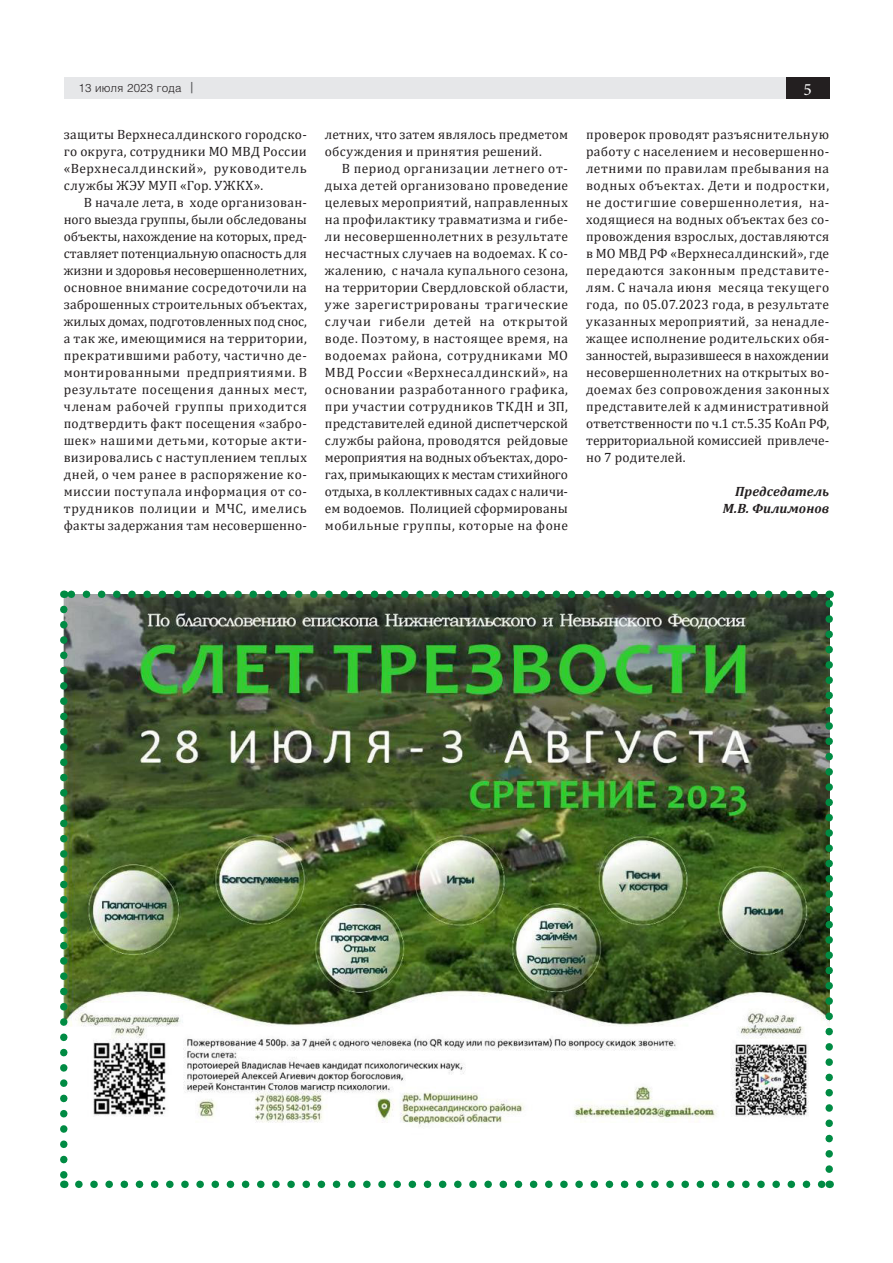
<style>
.page{position:relative;width:893px;height:1263px;background:#fff}
.page>*{position:absolute;margin:0;border:0;box-sizing:border-box;transform-origin:0 0}
.t1{font:17.25px "Minion Pro";color:#fff}
.тело{font:13.5px/17px "Cambria";letter-spacing:.02em;color:#231f20;text-align:justify}
.тело-2{font:italic 700 13.5px/17px "Cambria";letter-spacing:.005em;color:#231f20;text-align:right}
.t2{font:300 11.55px "Helios";letter-spacing:.02em;color:#231f20}
.s1{font-family:"Franklin Gothic";font-weight:400;font-size:13.5px;color:#57585a}
</style>
<div class="page">
<div style="left:64px;top:77px;width:722px;height:22px;background:#e6e7e9"></div>
<div style="left:786px;top:77px;width:43px;height:22px;background:#231f20"></div>
<img style="left:64px;top:594px;width:761px;height:533px">
<svg style="left:79px;top:1180px;width:743px;height:8px"></svg>
<svg style="left:71px;top:590px;width:743px;height:8px"></svg>
<img style="left:60px;top:609px;width:8px;height:579px">
<svg style="left:825px;top:590px;width:8px;height:579px"></svg>
<p class="t2" style="left:79px;top:81px;width:118px">13 июля 2023 года <span class="s1">|</span></p>
<p class="t1" style="left:803px;top:77px;width:10px">5</p>
<p class="тело" style="left:64px;top:126px;width:245px">защиты Верхнесалдинского городско&shy;го округа, сотрудники МО МВД России «Верхнесалдинский», руководитель службы ЖЭУ МУП «Гор. УЖКХ».</p>
<p class="тело" style="left:64px;top:194px;width:245px;text-indent:20px">В начале лета, в ходе организован&shy;ного выезда группы, были обследованы объекты, нахождение на которых, пред&shy;ставляет потенциальную опасность для жизни и здоровья несовершеннолетних, основное внимание сосредоточили на заброшенных строительных объектах, жилых домах, подготовленных под снос, а так же, имеющимися на территории, прекратившими работу, частично де&shy;монтированными предприятиями. В результате посещения данных мест, членам рабочей группы приходится подтвердить факт посещения «забро&shy;шек» нашими детьми, которые акти&shy;визировались с наступлением теплых дней, о чем ранее в распоряжение ко&shy;миссии поступала информация от со&shy;трудников полиции и МЧС, имелись факты задержания там несовершенно-</p>
<p class="тело" style="left:586px;top:126px;width:245px">проверок проводят разъяснительную работу с населением и несовершенно&shy;летними по правилам пребывания на водных объектах. Дети и подростки, не достигшие совершеннолетия, на&shy;ходящиеся на водных объектах без со&shy;провождения взрослых, доставляются в МО МВД РФ «Верхнесалдинский», где передаются законным представите&shy;лям. С начала июня месяца текущего года, по 05.07.2023 года, в результате указанных мероприятий, за ненадле&shy;жащее исполнение родительских обя&shy;занностей, выразившееся в нахождении несовершеннолетних на открытых во&shy;доемах без сопровождения законных представителей к административной ответственности по ч.1 ст.5.35 КоАп РФ, территориальной комиссией привлече&shy;но 7 родителей.</p>
<p class="тело-2" style="left:723px;top:483px;width:108px">Председатель<br>М.В. Филимонов</p>
<p class="тело" style="left:325px;top:126px;width:245px">летних, что затем являлось предметом обсуждения и принятия решений.</p>
<p class="тело" style="left:325px;top:160px;width:245px;text-indent:17px">В период организации летнего от&shy;дыха детей организовано проведение целевых мероприятий, направленных на профилактику травматизма и гибе&shy;ли несовершеннолетних в результате несчастных случаев на водоемах. К со&shy;жалению, с начала купального сезона, на территории Свердловской области, уже зарегистрированы трагические случаи гибели детей на открытой воде. Поэтому, в настоящее время, на водоемах района, сотрудниками МО МВД России «Верхнесалдинский», на основании разработанного графика, при участии сотрудников ТКДН и ЗП, представителей единой диспетчерской службы района, проводятся рейдовые мероприятия на водных объектах, доро&shy;гах, примыкающих к местам стихийного отдыха, в коллективных садах с наличи&shy;ем водоемов. Полицией сформированы мобильные группы, которые на фоне</p>
</div>
